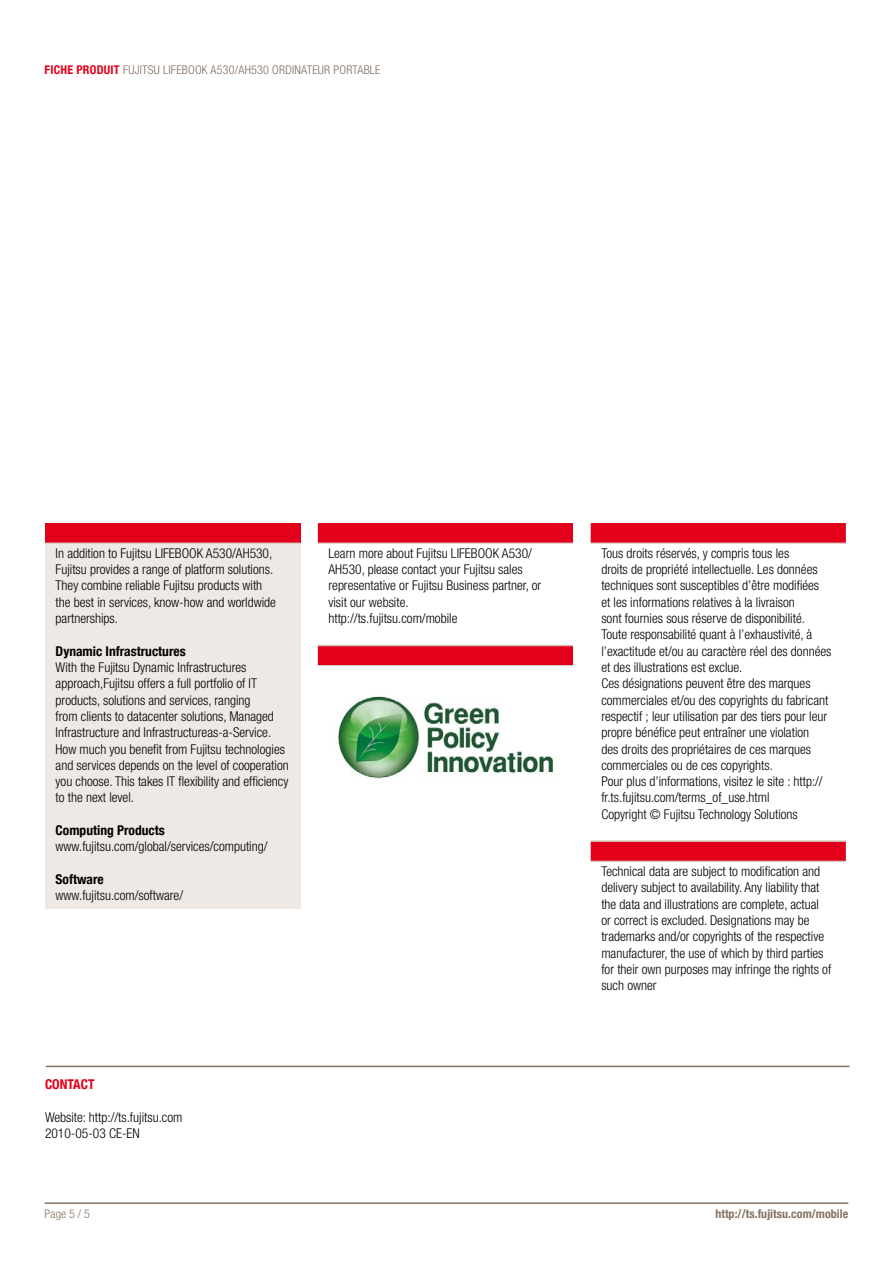
<style>
.page{position:relative;width:893px;height:1263px;background:#fff}
.page>*{position:absolute;margin:0;border:0;box-sizing:border-box;transform-origin:0 0}
.t1{font:300 condensed 13.5px/16.4px "Helvetica Neue LT Com";color:#000}
.t2{font:700 condensed 13.5px "Helvetica Neue LT Com";color:#000}
.t3{font:700 condensed 13.5px "Helvetica Neue LT Com";color:#e2001a}
.t4{font:300 condensed 12px "Helvetica Neue LT Com";letter-spacing:.02em;color:#806b5a}
.t5{font:700 condensed 12px "Helvetica Neue LT Com";letter-spacing:.005em;color:#857363}
.t6{font:300 condensed 12px "Helvetica Neue LT Com";color:#857363}
.s1{font-weight:700;color:#e2001a}
</style>
<div class="page">
<hr style="left:45px;top:1202px;width:803px;height:2px;background:#857363">
<div style="left:45px;top:523px;width:255px;height:20px;background:#e2001a"></div>
<div style="left:45px;top:543px;width:255px;height:366px;background:#eee9e5"></div>
<hr style="left:45px;top:543px;width:255px;height:1px;background:#d0c6bc">
<svg style="left:318px;top:523px;width:255px;height:142px"></svg>
<hr style="left:318px;top:543px;width:255px;height:1px;background:#d0c6bc">
<hr style="left:318px;top:645px;width:255px;height:1px;background:#d0c6bc">
<hr style="left:318px;top:665px;width:255px;height:1px;background:#d0c6bc">
<img style="left:338px;top:696px;width:216px;height:83px">
<svg style="left:591px;top:523px;width:255px;height:338px"></svg>
<hr style="left:591px;top:543px;width:255px;height:1px;background:#d0c6bc">
<hr style="left:591px;top:840px;width:255px;height:2px;background:#d0c6bc">
<hr style="left:591px;top:861px;width:255px;height:1px;background:#d0c6bc">
<hr style="left:46px;top:1066px;width:803px;height:1px;background:#857363">
<p class="t4" style="left:45px;top:63px;width:320px"><span class="s1">Fiche produit</span> Fujitsu LIFEBOOK A530/AH530 Ordinateur portable</p>
<p class="t1" style="left:56px;top:545px;width:222px">In addition to Fujitsu LIFEBOOK A530/AH530, Fujitsu provides a range of platform solutions.<br>They combine reliable Fujitsu products with the best in services, know-how and worldwide partnerships.</p>
<p class="t2" style="left:56px;top:643px;width:132px">Dynamic Infrastructures</p>
<p class="t1" style="left:56px;top:659px;width:235px">With the Fujitsu Dynamic Infrastructures approach,Fujitsu offers a full portfolio of IT products, solutions and services, ranging<br>from clients to datacenter solutions, Managed Infrastructure and Infrastructureas-a-Service.<br>How much you benefit from Fujitsu technologies and services depends on the level of cooperation you choose. This takes IT flexibility and efficiency to the next level.</p>
<p class="t2" style="left:56px;top:822px;width:111px">Computing Products</p>
<p class="t1" style="left:56px;top:838px;width:213px">www.fujitsu.com/global/services/computing/</p>
<p class="t2" style="left:56px;top:871px;width:50px">Software</p>
<p class="t1" style="left:56px;top:887px;width:129px">www.fujitsu.com/software/</p>
<p class="t3" style="left:45px;top:1076px;width:9px">CONT</p>
<p class="t3" style="left:73px;top:1076px;width:16px">ACT</p>
<p class="t1" style="left:45px;top:1109px;width:139px">Website: http://ts.fujitsu.com<br>2010-05-03 CE-EN</p>
<p class="t1" style="left:328px;top:545px;width:214px">Learn more about Fujitsu LIFEBOOK A530/ AH530, please contact your Fujitsu sales representative or Fujitsu Business partner, or visit our website.<br>http://ts.fujitsu.com/mobile</p>
<p class="t1" style="left:601px;top:545px;width:232px">Tous droits réservés, y compris tous les<br>droits de propriété intellectuelle. Les données techniques sont susceptibles d’être modifiées et les informations relatives à la livraison<br>sont fournies sous réserve de disponibilité.<br>Toute responsabilité quant à l’exhaustivité, à l’exactitude et/ou au caractère réel des données et des illustrations est exclue.<br>Ces désignations peuvent être des marques commerciales et/ou des copyrights du fabricant respectif ; leur utilisation par des tiers pour leur propre bénéfice peut entraîner une violation<br>des droits des propriétaires de ces marques commerciales ou de ces copyrights.<br>Pour plus d’informations, visitez le site : http:// fr.ts.fujitsu.com/terms_of_use.html<br>Copyright © Fujitsu Technology Solutions</p>
<p class="t1" style="left:601px;top:863px;width:231px">Technical data are subject to modification and delivery subject to availability. Any liability that the data and illustrations are complete, actual or correct is excluded. Designations may be trademarks and/or copyrights of the respective manufacturer, the use of which by third parties for their own purposes may infringe the rights of such owner</p>
<p class="t6" style="left:45px;top:1207px;width:47px">Page 5 / 5</p>
<p class="t5" style="left:715px;top:1207px;width:134px">http://ts.fujitsu.com/mobile</p>
</div>
